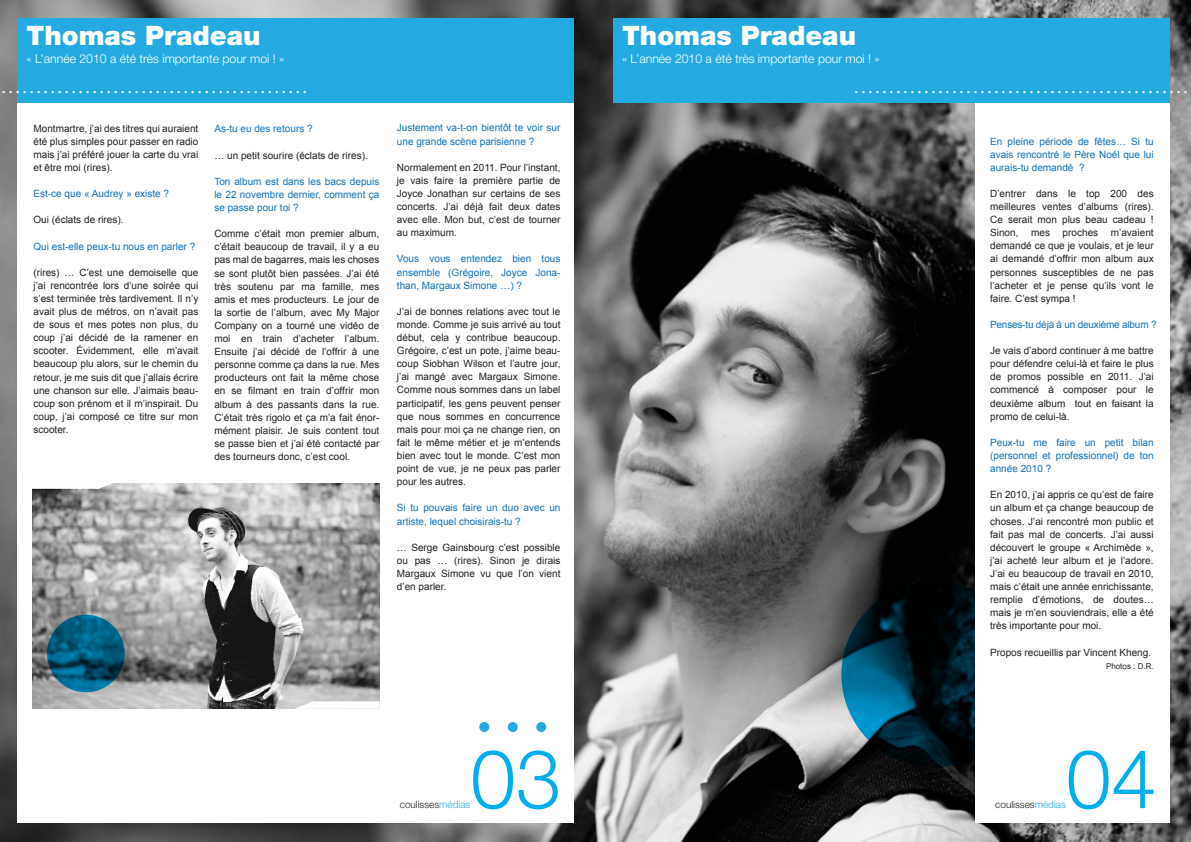
<style>
.page{position:relative;width:1191px;height:842px;background:#fff}
.page>*{position:absolute;margin:0;border:0;box-sizing:border-box;transform-origin:0 0}
.t1{font:300 81.7px "Helvetica Neue LT Std";color:#00aeef}
.t2{font:900 26.8px "Helvetica Neue LT Std";color:#fff}
.t3{font:300 12.2px "Helvetica Neue LT Std";color:#fff}
.t4{font:10px/13.1px "Arial";color:#231f20;text-align:justify}
.t5{font:10px/13.1px "Arial";color:#1171ba;text-align:justify}
.t6{font:300 10px "Helvetica Neue LT Std";color:#231f20}
.t7{font:10px "Arial";letter-spacing:-.02em;color:#1171ba}
.t8{font:8px "Arial";color:#231f20}
.s1{color:#24aae1}
</style>
<div class="page">
<img style="left:0;top:0;width:1191px;height:842px">
<svg style="left:841px;top:582px;width:186px;height:185px"></svg>
<div style="left:975px;top:21px;width:194px;height:802px;background:#fff"></div>
<div style="left:613px;top:18px;width:556px;height:85px;background:#24aae1"></div>
<svg style="left:855px;top:91px;width:336px;height:2px"></svg>
<div style="left:17px;top:21px;width:557px;height:802px;background:#fff"></div>
<div style="left:17px;top:18px;width:557px;height:85px;background:#24aae1"></div>
<svg style="left:0;top:91px;width:306px;height:2px"></svg>
<div style="left:479px;top:722px;width:10px;height:10px;background:#24aae1;border-radius:50%"></div>
<div style="left:508px;top:722px;width:10px;height:10px;background:#24aae1;border-radius:50%"></div>
<div style="left:536px;top:722px;width:10px;height:10px;background:#24aae1;border-radius:50%"></div>
<img style="left:33px;top:484px;width:346px;height:225px">
<svg style="left:32px;top:483px;width:85px;height:6px"></svg>
<svg style="left:295px;top:701px;width:85px;height:8px"></svg>
<svg style="left:47px;top:615px;width:78px;height:77px"></svg>
<h2 class="t2" style="left:27px;top:19px;width:235px">Thomas Pradeau</h2>
<p class="t3" style="left:27px;top:51px;width:259px">« L’année 2010 a été très importante pour moi ! »</p>
<p class="t4" style="left:34px;top:122px;width:166px">Montmartre, j’ai des titres qui auraient été plus simples pour passer en radio mais j’ai préféré jouer la carte du vrai et être moi (rires).</p>
<p class="t5" style="left:34px;top:187px;width:137px">Est-ce que « Audrey » existe ?</p>
<p class="t4" style="left:34px;top:213px;width:92px">Oui (éclats de rires).</p>
<p class="t5" style="left:34px;top:240px;width:163px">Qui est-elle peux-tu nous en parler ?</p>
<p class="t4" style="left:34px;top:266px;width:166px">(rires) … C’est une demoiselle que j’ai rencontrée lors d’une soirée qui s’est terminée très tardivement. Il n’y avait plus de métros, on n’avait pas de sous et mes potes non plus, du coup j’ai décidé de la ramener en scooter. Évidemment, elle m’avait beaucoup plu alors, sur le chemin du retour, je me suis dit que j’allais écrire une chanson sur elle. J’aimais beau&shy;coup son prénom et il m’inspirait. Du coup, j’ai composé ce titre sur mon scooter.</p>
<p class="t5" style="left:214px;top:122px;width:100px">As-tu eu des retours ?</p>
<p class="t4" style="left:214px;top:149px;width:155px">… un petit sourire (éclats de rires).</p>
<p class="t5" style="left:214px;top:175px;width:166px">Ton album est dans les bacs depuis le 22 novembre dernier, comment ça se passe pour toi ?</p>
<p class="t4" style="left:214px;top:227px;width:166px">Comme c’était mon premier album, c’était beaucoup de travail, il y a eu pas mal de bagarres, mais les choses se sont plutôt bien passées. J’ai été très soutenu par ma famille, mes amis et mes producteurs. Le jour de la sortie de l’album, avec My Major Company on a tourné une vidéo de moi en train d’acheter l’album.<br>Ensuite j’ai décidé de l’offrir à une personne comme ça dans la rue. Mes producteurs ont fait la même chose en se filmant en train d’offrir mon album à des passants dans la rue.<br>C’était très rigolo et ça m’a fait énor&shy;mément plaisir. Je suis content tout se passe bien et j’ai été contacté par des tourneurs donc, c’est cool.</p>
<p class="t5" style="left:397px;top:121px;width:165px">Justement va-t-on bientôt te voir sur une grande scène parisienne ?</p>
<p class="t4" style="left:397px;top:161px;width:165px">Normalement en 2011. Pour l’instant, je vais faire la première partie de Joyce Jonathan sur certains de ses concerts. J’ai déjà fait deux dates avec elle. Mon but, c’est de tourner au maximum.</p>
<p class="t5" style="left:397px;top:252px;width:165px">Vous vous entendez bien tous ensemble (Grégoire, Joyce Jona&shy;than, Margaux Simone …) ?</p>
<p class="t4" style="left:397px;top:305px;width:165px">J’ai de bonnes relations avec tout le monde. Comme je suis arrivé au tout début, cela y contribue beaucoup.<br>Grégoire, c’est un pote, j’aime beau&shy;coup Siobhan Wilson et l’autre jour, j’ai mangé avec Margaux Simone.<br>Comme nous sommes dans un label participatif, les gens peuvent penser que nous sommes en concurrence mais pour moi ça ne change rien, on fait le même métier et je m’entends bien avec tout le monde. C’est mon point de vue, je ne peux pas parler pour les autres.</p>
<p class="t5" style="left:397px;top:501px;width:165px">Si tu pouvais faire un duo avec un artiste, lequel choisirais-tu ?</p>
<p class="t4" style="left:397px;top:541px;width:165px">… Serge Gainsbourg c’est possible ou pas … (rires). Sinon je dirais Margaux Simone vu que l’on vient d’en parler.</p>
<h2 class="t2" style="left:622px;top:19px;width:235px">Thomas Pradeau</h2>
<p class="t3" style="left:622px;top:51px;width:259px">« L’année 2010 a été très importante pour moi ! »</p>
<h1 class="t1" style="left:470px;top:729px;width:92px">03</h1>
<p class="t6" style="left:400px;top:798px;width:72px">coulisses<span class="s1">médias</span></p>
<p class="t5" style="left:990px;top:135px;width:165px">En pleine période de fêtes… Si tu avais rencontré le Père Noél que lui aurais-tu demandé ?</p>
<p class="t4" style="left:990px;top:187px;width:165px">D’entrer dans le top 200 des meilleures ventes d’albums (rires).<br>Ce serait mon plus beau cadeau !<br>Sinon,</p>
<p class="t4" style="left:990px;top:226px;width:165px;text-indent:121px">m’avaient demandé ce que je voulais, et je leur ai demandé d’offrir mon album aux personnes susceptibles de ne pas l’acheter et je pense qu’ils vont le faire. C’est sympa !</p>
<p class="t7" style="left:990px;top:318px;width:168px">Penses-tu déjà à un deuxième album ?</p>
<p class="t4" style="left:990px;top:344px;width:165px">Je vais d’abord continuer à me battre pour défendre celui-là et faire le plus de promos possible en 2011. J’ai commencé à composer pour le deuxième album tout en faisant la promo de celui-là.</p>
<p class="t5" style="left:990px;top:436px;width:165px">Peux-tu me faire un petit bilan (personnel et professionnel) de ton année 2010 ?</p>
<p class="t4" style="left:990px;top:488px;width:165px">En 2010, j’ai appris ce qu’est de faire un album et ça change beaucoup de choses. J’ai rencontré mon public et fait pas mal de concerts. J’ai aussi découvert le groupe « Archimède », j’ai acheté leur album et je l’adore.<br>J’ai eu beaucoup de travail en 2010, mais c’était une année enrichissante, remplie d’émotions, de doutes… mais je m’en souviendrais, elle a été très importante pour moi.</p>
<p class="t4" style="left:990px;top:645px;width:163px">Propos recueillis par Vincent Kheng.</p>
<p class="t8" style="left:1106px;top:660px;width:49px">Photos : D.R.</p>
<p class="t4" style="left:1031px;top:226px;width:20px">mes</p>
<p class="t4" style="left:1062px;top:226px;width:37px">proches</p>
<h1 class="t1" style="left:1065px;top:729px;width:92px">04</h1>
<p class="t6" style="left:995px;top:798px;width:72px">coulisses<span class="s1">médias</span></p>
</div>
